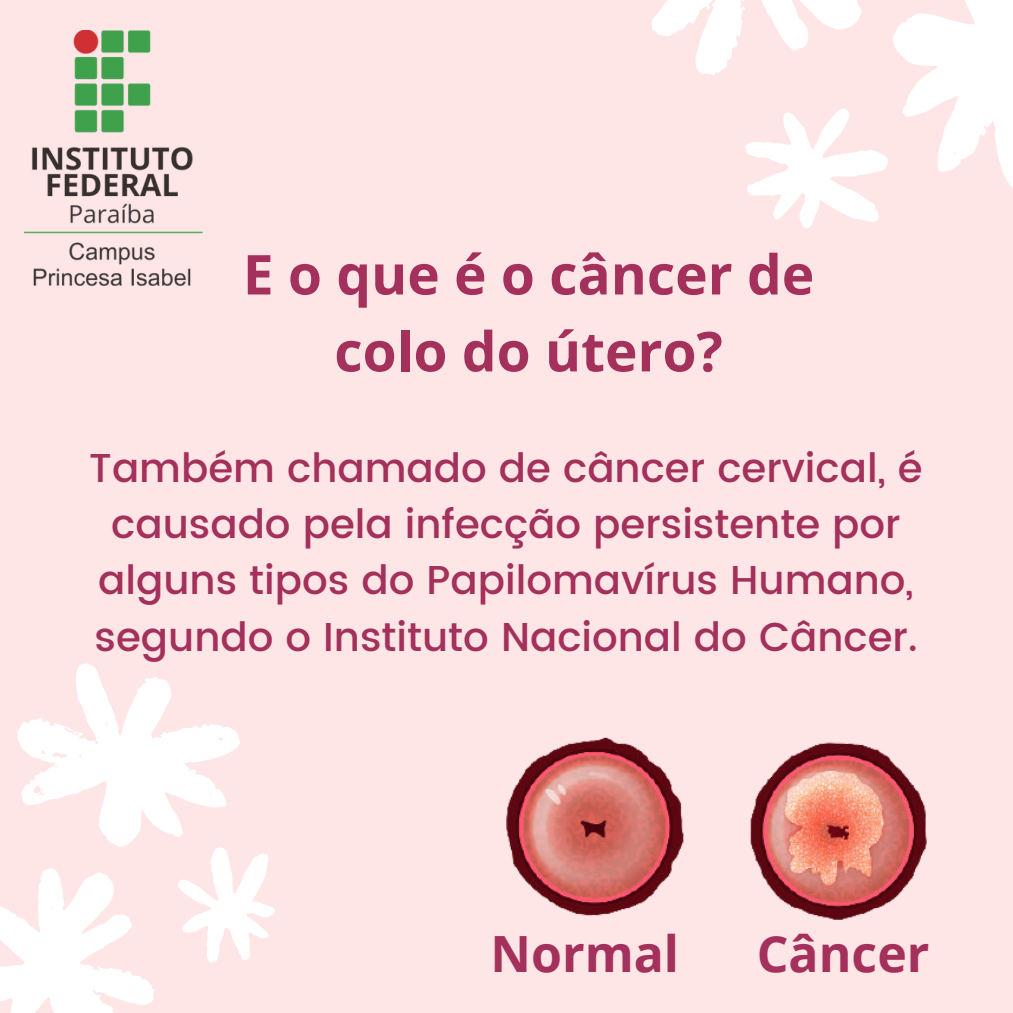
<style>
.page{position:relative;width:1013px;height:1013px;background:#fff}
.page>*{position:absolute;margin:0;border:0;box-sizing:border-box;transform-origin:0 0}
.t1{font:700 55px/76.9px "Open Sans";color:#a4305c;text-align:center}
.t2{font:700 50px "Open Sans";color:#a4305c}
.t3{font:500 40.25px/56.4px "Poppins";color:#a4305c;text-align:center}
</style>
<div class="page">
<div style="left:0;top:0;width:1012px;height:1012px;background:#ffe6e6"></div>
<svg style="left:0;top:868px;width:154px;height:144px"></svg>
<svg style="left:17px;top:664px;width:223px;height:183px"></svg>
<svg style="left:178px;top:847px;width:97px;height:116px"></svg>
<svg style="left:652px;top:0;width:360px;height:228px"></svg>
<img style="left:24px;top:30px;width:178px;height:255px">
<img style="left:506px;top:737px;width:421px;height:183px">
<p class="t1" style="left:243px;top:235px;width:573px">E o que é o câncer de colo do útero?</p>
<p class="t3" style="left:89px;top:439px;width:835px">Também chamado de câncer cervical, é causado pela infecção persistente por</p>
<p class="t3" style="left:95px;top:552px;width:824px;text-align:left">alguns tipos do Papilomavírus Humano, segundo o Instituto Nacional do Câncer.</p>
<p class="t2" style="left:490px;top:918px;width:190px">Normal</p>
<p class="t2" style="left:756px;top:918px;width:174px">Câncer</p>
</div>
